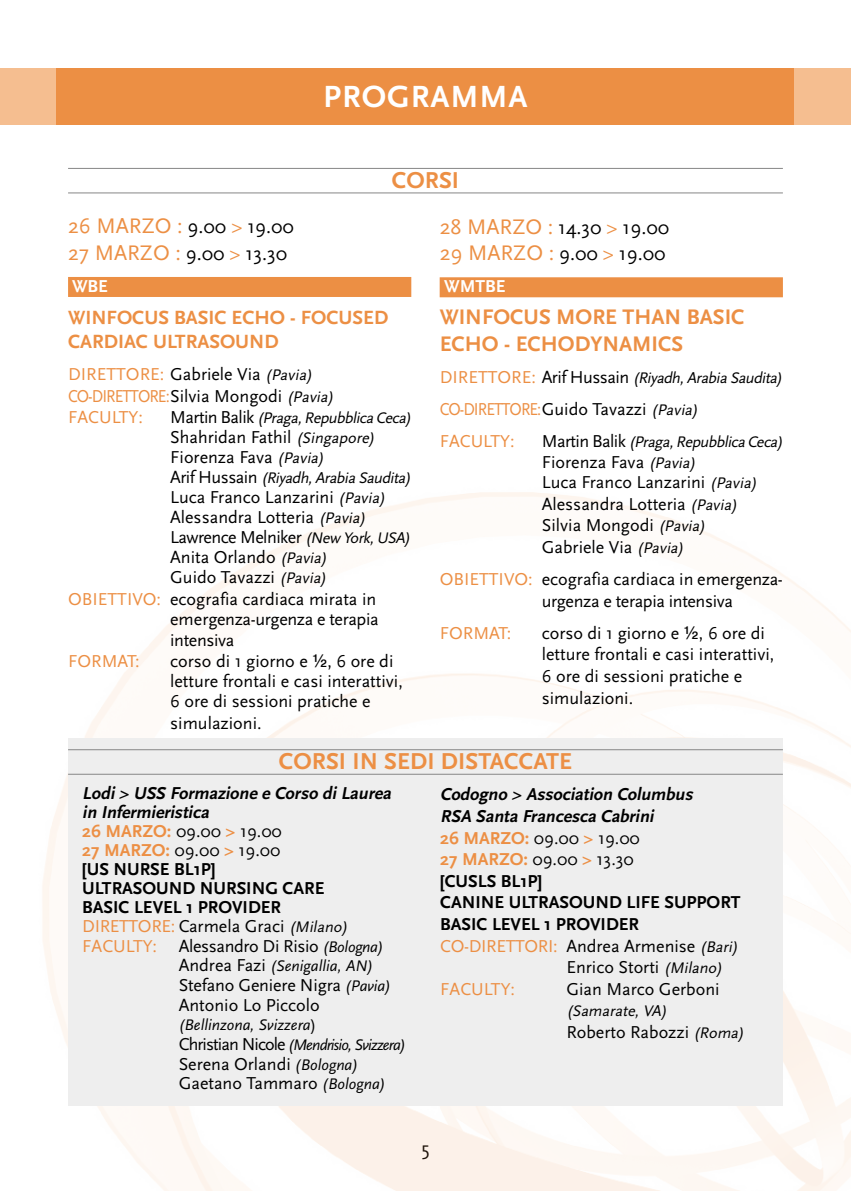
<style>
.page{position:relative;width:851px;height:1191px;background:#fff}
.page>*{position:absolute;margin:0;border:0;box-sizing:border-box;transform-origin:0 0}
.t1{font:700 32px "Scala Sans";letter-spacing:.03em;color:#fff}
.t2{font:700 24px "Scala Sans";letter-spacing:.005em;color:#ec8f44}
.t3{font:700 22px/26.4px "Scala Sans";color:#ec8f44}
.t4{font:22px "Scala Sans";color:#ec8f44}
.t5{font:20px "Scala Sans";color:#000}
.t6{font:700 20px/24px "Scala Sans";color:#ec8f44}
.t7{font:18px/21.6px "Scala Sans";color:#000}
.t8{font:700 18px/21.6px "Scala Sans";color:#000}
.t9{font:italic 700 18px/19px "Scala Sans";color:#000}
.t10{font:18px/21.6px "Scala Sans";color:#ec8f44}
.t11{font:18px/19.6px "Scala Sans";letter-spacing:-.02em;color:#000}
.t12{font:18px/32px "Scala Sans";color:#ec8f44;scale:.9 1}
.t13{font:18px "Scala Sans";letter-spacing:-.03em;color:#000}
.t14{font:700 18px "Scala Sans";letter-spacing:.08em;color:#fff}
.t15{font:italic 16px "Scala Sans";color:#000}
.t16{font:italic 16px/19.6px "Scala Sans";color:#000}
.s1{font-size:22px;color:#ec8f44}
.s2{color:#ec8f44}
.s3{color:#000}
.s4{font-style:italic;font-size:16px;color:#000}
.s5{font-style:normal;font-size:18px}
.s6{font-style:italic;font-size:16px}
.s7{font-family:"Helvetica"}
.s8{font-style:normal;font-size:18px;color:#ec8f44}
.s9{font-style:normal;color:#ec8f44}
.s10{font-weight:400;font-style:normal}
.s11{font-style:normal}
.s12{font-style:italic}
.s13{font-weight:400}
</style>
<div class="page">
<div style="left:0;top:68px;width:850px;height:57px;background:#f5be90"></div>
<div style="left:57px;top:68px;width:737px;height:57px;background:#ec8f44"></div>
<hr style="left:68px;top:192px;width:714px;height:1px;background:#878787">
<hr style="left:68px;top:168px;width:714px;height:1px;background:#878787">
<div style="left:68px;top:277px;width:343px;height:20px;background:#ec8f44"></div>
<div style="left:439px;top:277px;width:343px;height:20px;background:#ec8f44"></div>
<div style="left:68px;top:738px;width:714px;height:368px;background:#eee"></div>
<hr style="left:68px;top:773px;width:714px;height:1px;background:#878787">
<hr style="left:68px;top:749px;width:714px;height:1px;background:#878787">
<h1 class="t1" style="left:323px;top:79px;width:206px">PROG RAMMA</h1>
<h2 class="t2" style="left:392px;top:167px;width:31px">CORS</h2>
<h2 class="t2" style="left:452px;top:167px;width:9px">I</h2>
<p class="t4" style="left:68px;top:214px;width:44px">26 mar</p>
<p class="t5" style="left:142px;top:216px;width:154px"><span class="s1">zo :</span> 9.00 <span class="s2">&gt;</span> 19.00</p>
<p class="t4" style="left:68px;top:241px;width:42px">27 mar</p>
<p class="t5" style="left:140px;top:242px;width:149px"><span class="s1">zo :</span> 9.00 <span class="s2">&gt;</span> 13.30</p>
<p class="t14" style="left:72px;top:276px;width:37px">WBE</p>
<p class="t6" style="left:68px;top:306px;width:319px">WINFOCUS BASIC ECHO - FOCUSED<br>CARD</p>
<p class="t6" style="left:118px;top:330px;width:81px">IAC ULTRASO</p>
<p class="t6" style="left:235px;top:330px;width:43px">UND</p>
<p class="t10" style="left:68px;top:363px;width:270px">DIRETTORE: <span class="s3">Gabriele Via</span> <span class="s4">(Pavia)<br></span>CO-DIRETTORE:<span class="s3">Silvia Mongodi</span> <span class="s4">(Pavia)<br></span>FACULTY:</p>
<p class="t15" style="left:170px;top:409px;width:246px"><span class="s5">M a rt i n B a l i k</span> (Praga,Repubblica Ceca)</p>
<p class="t7" style="left:170px;top:427px;width:209px;line-height:20px">Shahridan Fathil <span class="s6">(Singapore)<br></span>Fiorenza Fava <span class="s6">(Pavia)</span></p>
<p class="t15" style="left:170px;top:469px;width:245px"><span class="s5">A r i f H u s s a i n</span> (Riyadh,Arabia Saudita)</p>
<p class="t7" style="left:170px;top:487px;width:220px">Luca Franco Lanzarini <span class="s6">(Pavia)</span></p>
<p class="t7" style="left:170px;top:507px;width:200px">Alessandra Lotteria <span class="s6">(Pavia)</span></p>
<p class="t13" style="left:170px;top:527px;width:245px">Lawrence Melniker <span class="s6">(New York,USA)</span></p>
<p class="t7" style="left:170px;top:547px;width:161px">Anita Orlando <span class="s6">(Pavia)</span></p>
<p class="t7" style="left:170px;top:567px;width:161px">Guido Tavazzi <span class="s6">(Pavia)</span></p>
<p class="t7" style="left:68px;top:588px;width:310px"><span class="s2">OBIETTIVO:</span> ecografia cardiaca mirata in</p>
<p class="t11" style="left:170px;top:610px;width:210px">emergenza-urgenza e terapia</p>
<p class="t11" style="left:170px;top:630px;width:66px">intensiva</p>
<p class="t10" style="left:68px;top:651px;width:73px">FORMAT:</p>
<p class="t7" style="left:170px;top:651px;width:234px;line-height:20.6px">corso di 1 giorno e <span class="s7">½</span>, 6 ore di letture frontali e casi interattivi,<br>6 ore di sessioni pratiche e simulazioni.</p>
<p class="t4" style="left:439px;top:215px;width:43px">28 mar</p>
<p class="t5" style="left:512px;top:216px;width:158px"><span class="s1">zo :</span> 14.30 <span class="s2">&gt;</span> 19.00</p>
<p class="t4" style="left:439px;top:241px;width:44px">29 mar</p>
<p class="t5" style="left:513px;top:243px;width:154px"><span class="s1">zo :</span> 9.00 <span class="s2">&gt;</span> 19.00</p>
<p class="t14" style="left:444px;top:277px;width:43px">WMTBE</p>
<p class="t3" style="left:439px;top:304px;width:134px">WINFOCUS MOR</p>
<p class="t3" style="left:439px;top:304px;width:306px;text-indent:165px">E THAN BASIC<br>ECHO - ECHODYNAM ICS</p>
<p class="t15" style="left:439px;top:369px;width:347px"><span class="s8">DIRETTORE:</span> <span class="s5">Arif Hussain</span> (Riyadh,Arabia Saudita)</p>
<p class="t12" style="left:439px;top:393px;width:292px">CO-DIRETTORE:<span class="s3">Guido Tavazzi</span> <span class="s4">(Pavia)<br></span>FACULTY:</p>
<p class="t15" style="left:541px;top:433px;width:246px"><span class="s5">M a rt i n B a l i k</span> (Praga,Repubblica Ceca)</p>
<p class="t7" style="left:541px;top:452px;width:220px">Fiorenza Fava <span class="s6">(Pavia)<br></span>Luca Franco Lanzarini <span class="s6">(Pavia)<br></span>Alessandra Lotteria <span class="s6">(Pavia)<br></span>Silvia Mongodi <span class="s6">(Pavia)<br></span>Gabriele Via <span class="s6">(Pavia)</span></p>
<p class="t7" style="left:541px;top:569px;width:242px;text-indent:-102px"><span class="s2">OBIETTIVO:</span> ecografia cardiaca in emergenza&shy;urgenza e terapia intensiva</p>
<p class="t10" style="left:439px;top:622px;width:73px">FORMAT:</p>
<p class="t7" style="left:541px;top:622px;width:234px">corso di 1 giorno e <span class="s7">½</span>, 6 ore di letture frontali e casi interattivi,<br>6 ore di sessioni pratiche e simulazioni.</p>
<h2 class="t2" style="left:279px;top:748px;width:31px">CORS</h2>
<h2 class="t2" style="left:339px;top:748px;width:221px">I IN SEDI DI STACCATE</h2>
<p class="t9" style="left:440px;top:784px;width:257px;line-height:21.6px">Codogno &gt; Association Columbus<br>RSA</p>
<p class="t9" style="left:82px;top:783px;width:314px">Lodi&gt; USS Formazione e Corso diLaurea in Infermieristica<br><span class="s9">26 MARZO:</span> <span class="s10">09.00</span> <span class="s9">&gt;</span> <span class="s10">19.00<br></span><span class="s9">27 MARZO:</span> <span class="s10">09.00</span> <span class="s9">&gt;</span> <span class="s10">19.00<br></span><span class="s11">[US NURSE BL1P]<br>ULTRASO</span></p>
<p class="t8" style="left:440px;top:805px;width:218px;text-indent:35px"><span class="s12">Santa Francesca Cabrini<br></span><span class="s2">26 MARZO:</span> <span class="s13">09.00</span> <span class="s2">&gt;</span> <span class="s13">19.00<br></span><span class="s2">27 MARZO:</span> <span class="s13">09.00</span> <span class="s2">&gt;</span> <span class="s13">13.30 </span>[CUSLS BL1P]<br>CANINE ULTRASO</p>
<p class="t8" style="left:82px;top:878px;width:244px;line-height:19px;text-indent:74px">UND NURSING CARE<br>BASIC LEVEL 1 PRO</p>
<p class="t8" style="left:582px;top:892px;width:116px">UND LIFE SUPPOR</p>
<p class="t8" style="left:730px;top:892px;width:11px">T</p>
<p class="t8" style="left:440px;top:913px;width:128px">BASIC LEVEL 1 PRO</p>
<p class="t8" style="left:590px;top:913px;width:48px">VIDER</p>
<p class="t10" style="left:440px;top:935px;width:39px">CO-direttori</p>
<p class="t7" style="left:553px;top:935px;width:189px;text-align:center"><span class="s2">:</span> Andrea Armenise <span class="s6">(Bari)<br></span>Enrico Storti <span class="s6">(Milano)</span></p>
<p class="t10" style="left:440px;top:978px;width:76px">FACULTY:</p>
<p class="t7" style="left:566px;top:978px;width:155px">Gian Marco Gerboni</p>
<p class="t15" style="left:566px;top:1002px;width:105px">(Samarate,VA)</p>
<p class="t7" style="left:566px;top:1021px;width:182px">Roberto Rabozzi <span class="s6">(Roma)</span></p>
<p class="t8" style="left:232px;top:896px;width:48px">VIDER</p>
<p class="t11" style="left:82px;top:917px;width:303px;text-indent:79px"><span class="s2">E:</span> Carmela Graci <span class="s6">(Milano)<br></span><span class="s2">FACULTY:</span> Alessandro Di Risio <span class="s6">(Bologna)</span></p>
<p class="t16" style="left:179px;top:956px;width:196px"><span class="s5">Andrea Fazi</span> (Senigallia, AN)</p>
<p class="t7" style="left:179px;top:975px;width:214px;line-height:19.6px">Stefano Geniere Nigra <span class="s6">(Pavia)<br></span>Antonio Lo Piccolo</p>
<p class="t16" style="left:179px;top:1015px;width:229px">(Bellinzona, Svizzera<span class="s11">)<br></span><span class="s5">Christian Nicole</span> (Mendrisio, Svizzera)</p>
<p class="t7" style="left:179px;top:1054px;width:208px;line-height:19.6px">Serena Orlandi <span class="s6">(Bologna)<br></span>Gaetano Tammaro <span class="s6">(Bologna)</span></p>
<p class="t10" style="left:82px;top:916px;width:11px">direttor</p>
<p class="t5" style="left:421px;top:1137px;width:10px">5</p>
</div>
